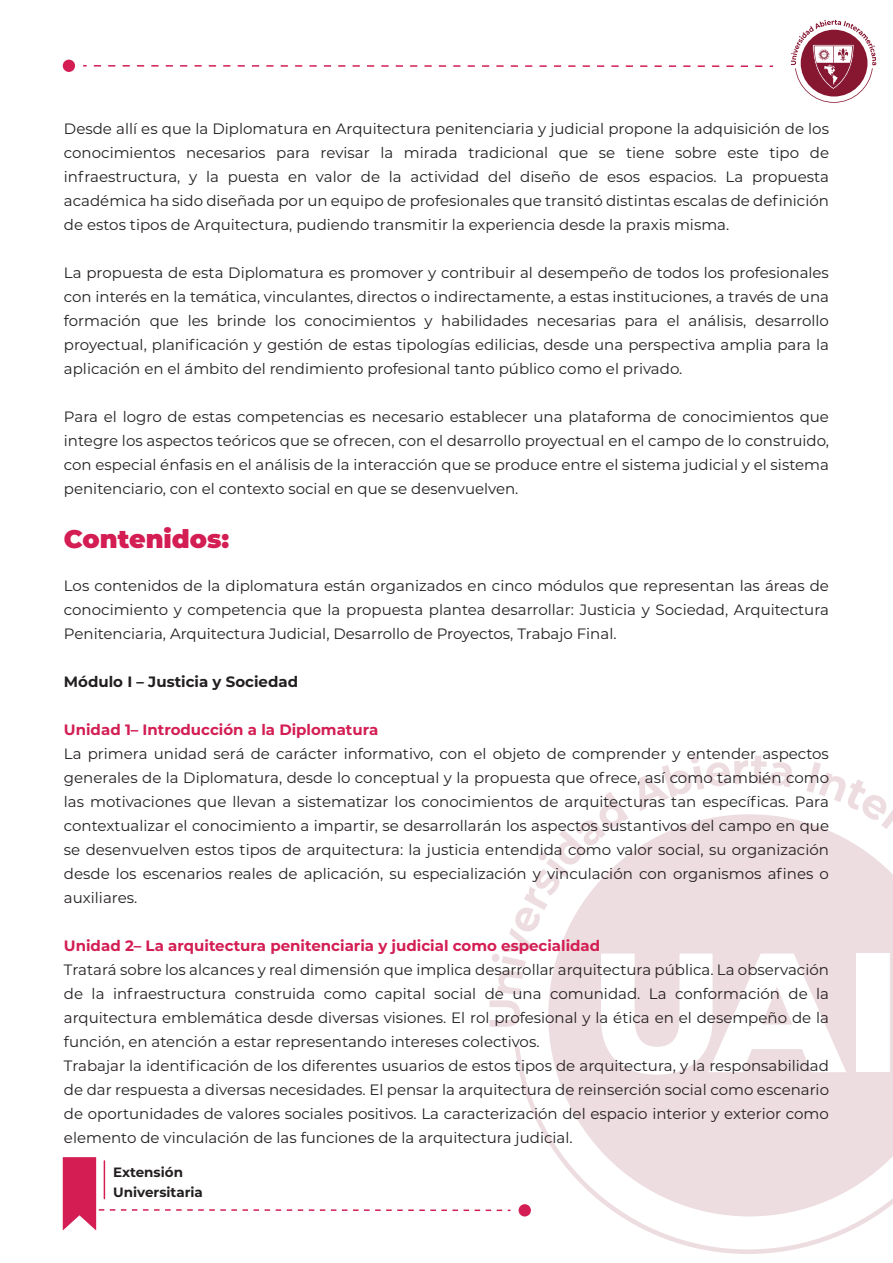
<style>
.page{position:relative;width:893px;height:1263px;background:#fff}
.page>*{position:absolute;margin:0;border:0;box-sizing:border-box;transform-origin:0 0}
.t1{font:900 25.5px "Montserrat";color:#d31d53}
.t2{font:15px/24px "Montserrat";color:#231f20;text-align:justify}
.t3{font:700 15px "Montserrat";color:#d31d53}
.t4{font:700 15px "Montserrat";color:#231f20}
.t5{font:700 13.5px/20.9px "Montserrat";color:#231f20}
</style>
<div class="page">
<svg style="left:94px;top:65px;width:679px;height:2px"></svg>
<div style="left:63px;top:60px;width:12px;height:12px;background:#d31d53;border-radius:50%"></div>
<svg style="left:62px;top:755px;width:831px;height:499px"></svg>
<div style="left:519px;top:1204px;width:12px;height:12px;background:#d31d53;border-radius:50%"></div>
<svg style="left:791px;top:20px;width:85px;height:83px"></svg>
<p class="t2" style="left:64px;top:116px;width:767px">Desde allí es que la Diplomatura en Arquitectura penitenciaria y judicial propone la adquisición de los conocimientos necesarios para revisar la mirada tradicional que se tiene sobre este tipo de infraestructura, y la puesta en valor de la actividad del diseño de esos espacios. La propuesta académica ha sido diseñada por un equipo de profesionales que transitó distintas escalas de definición de estos tipos de Arquitectura, pudiendo transmitir la experiencia desde la praxis misma.</p>
<p class="t2" style="left:64px;top:260px;width:767px">La propuesta de esta Diplomatura es promover y contribuir al desempeño de todos los profesionales con interés en la temática, vinculantes, directos o indirectamente, a estas instituciones, a través de una formación que les brinde los conocimientos y habilidades necesarias para el análisis, desarrollo proyectual, planificación y gestión de estas tipologías edilicias, desde una perspectiva amplia para la aplicación en el ámbito del rendimiento profesional tanto público como el privado.</p>
<p class="t2" style="left:64px;top:404px;width:767px">Para el logro de estas competencias es necesario establecer una plataforma de conocimientos que integre los aspectos teóricos que se ofrecen, con el desarrollo proyectual en el campo de lo construido, con especial énfasis en el análisis de la interacción que se produce entre el sistema judicial y el sistema penitenciario, con el contexto social en que se desenvuelven.</p>
<h1 class="t1" style="left:64px;top:519px;width:167px">Contenidos:</h1>
<p class="t2" style="left:64px;top:573px;width:767px">Los contenidos de la diplomatura están organizados en cinco módulos que representan las áreas de conocimiento y competencia que la propuesta plantea desarrollar: Justicia y Sociedad, Arquitectura Penitenciaria, Arquitectura Judicial, Desarrollo de Proyectos, Trabajo Final.</p>
<p class="t4" style="left:64px;top:671px;width:236px">Módulo I – Justicia y Sociedad</p>
<p class="t3" style="left:64px;top:719px;width:316px">Unidad 1– Introducción a la Diplomatura</p>
<p class="t2" style="left:64px;top:741px;width:767px">La primera unidad será de carácter informativo, con el objeto de comprender y entender aspectos generales de la Diplomatura, desde lo conceptual y la propuesta que ofrece, así como también como las motivaciones que llevan a sistematizar los conocimientos de arquitecturas tan específicas. Para contextualizar el conocimiento a impartir, se desarrollarán los aspectos sustantivos del campo en que se desenvuelven estos tipos de arquitectura: la justicia entendida como valor social, su organización desde los escenarios reales de aplicación, su especialización y vinculación con organismos afines o auxiliares.</p>
<p class="t3" style="left:64px;top:935px;width:538px">Unidad 2– La arquitectura penitenciaria y judicial como especialidad</p>
<p class="t2" style="left:64px;top:957px;width:767px;text-align:left">Tratará sobre los alcances y real dimensión que implica desarrollar arquitectura pública. La observación de la infraestructura construida como capital social de una comunidad. La conformación de la arquitectura emblemática desde diversas visiones. El rol profesional y la ética en el desempeño de la función, en atención a estar representando intereses colectivos.<br>Trabajar la identificación de los diferentes usuarios de estos tipos de arquitectura, y la responsabilidad de dar respuesta a diversas necesidades. El pensar la arquitectura de reinserción social como escenario de oportunidades de valores sociales positivos. La caracterización del espacio interior y exterior como elemento de vinculación de las funciones de la arquitectura judicial.</p>
<p class="t5" style="left:113px;top:1160px;width:91px">Extensión<br>Universitaria</p>
</div>
